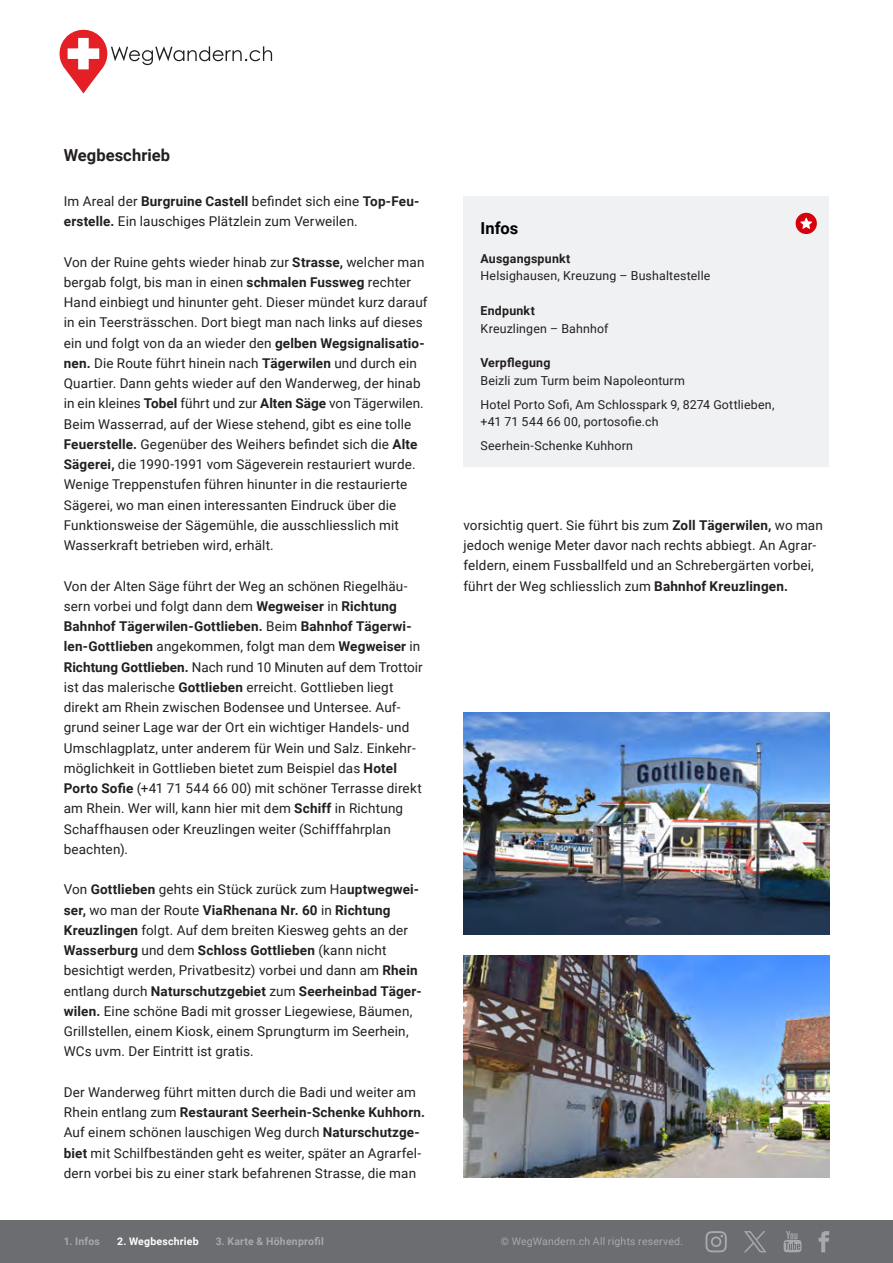
<style>
.page{position:relative;width:893px;height:1263px;background:#fff}
.page>*{position:absolute;margin:0;border:0;box-sizing:border-box;transform-origin:0 0}
._04_titel_klein{font:700 16.5px "Roboto";letter-spacing:.005em;color:#231f20}
._04_titel_klein-2{font:700 16.5px "Roboto";color:#000001}
._08_text{font:13.5px/20.2px "Roboto";letter-spacing:.01em;color:#231f20}
._04_titel_klein-3{font:12.3px/17.5px "Roboto";letter-spacing:.015em;color:#231f20}
.t1{font:700 10.5px "Roboto";letter-spacing:.02em;color:#a8a9ad}
.t2{font:10.5px "Roboto";letter-spacing:.02em;color:#a8a9ad}
.t3{font:700 10.5px "Roboto";letter-spacing:.02em;color:#fff}
.s1{font-weight:700}
</style>
<div class="page">
<div style="left:463px;top:196px;width:366px;height:271px;background:#f0f1f2"></div>
<div style="left:796px;top:213px;width:21px;height:21px;background:#d9000d;border-radius:50%"></div>
<svg style="left:800px;top:218px;width:12px;height:11px"></svg>
<img style="left:463px;top:712px;width:366px;height:223px">
<img style="left:463px;top:955px;width:366px;height:223px">
<div style="left:0;top:1220px;width:893px;height:43px;background:#6c6d70"></div>
<svg style="left:705px;top:1231px;width:22px;height:21px"></svg>
<svg style="left:783px;top:1231px;width:19px;height:21px"></svg>
<svg style="left:819px;top:1231px;width:10px;height:21px"></svg>
<svg style="left:744px;top:1231px;width:22px;height:21px"></svg>
<svg style="left:59px;top:29px;width:213px;height:65px"></svg>
<p class="_04_titel_klein" style="left:64px;top:143px;width:108px">Wegbeschrieb</p>
<p class="_08_text" style="left:64px;top:190px;width:357px">Im Areal der <span class="s1">Burgruine Castell</span> befindet sich eine <span class="s1">Top-Feu&shy;erstelle.</span> Ein lauschiges Plätzlein zum Verweilen.</p>
<p class="_08_text" style="left:64px;top:251px;width:365px">Von der Ruine gehts wieder hinab zur <span class="s1">Strasse,</span> welcher man bergab folgt, bis man in einen <span class="s1">schmalen Fussweg</span> rechter Hand einbiegt und hinunter geht. Dieser mündet kurz darauf in ein Teersträsschen. Dort biegt man nach links auf dieses ein und folgt von da an wieder den <span class="s1">gelben Wegsignalisatio&shy;nen.</span> Die Route führt hinein nach <span class="s1">Tägerwilen</span> und durch ein Quartier. Dann gehts wieder auf den Wanderweg, der hinab in ein kleines <span class="s1">Tobel</span> führt und zur <span class="s1">Alten Säge</span> von Tägerwilen.<br>Beim Wasserrad, auf der Wiese stehend, gibt es eine tolle <span class="s1">Feuerstelle.</span> Gegenüber des Weihers befindet sich die <span class="s1">Alte Sägerei,</span> die 1990-1991 vom Sägeverein restauriert wurde.<br>Wenige Treppenstufen führen hinunter in die restaurierte Sägerei, wo man einen interessanten Eindruck über die Funktionsweise der Sägemühle, die ausschliesslich mit Wasserkraft betrieben wird, erhält.</p>
<p class="_08_text" style="left:64px;top:575px;width:360px">Von der Alten Säge führt der Weg an schönen Riegelhäu&shy;sern vorbei und folgt dann dem <span class="s1">Wegweiser</span> in <span class="s1">Richtung Bahnhof Tägerwilen-Gottlieben.</span> Beim <span class="s1">Bahnhof Tägerwi&shy;len-Gottlieben</span> angekommen, folgt man dem <span class="s1">Wegweiser</span> in <span class="s1">Richtung Gottlieben.</span> Nach rund 10 Minuten auf dem Trottoir ist das malerische <span class="s1">Gottlieben</span> erreicht. Gottlieben liegt direkt am Rhein zwischen Bodensee und Untersee. Auf&shy;grund seiner Lage war der Ort ein wichtiger Handels- und Umschlagplatz, unter anderem für Wein und Salz. Einkehr&shy;möglichkeit in Gottlieben bietet zum Beispiel das <span class="s1">Hotel Porto Sofie</span> (+41 71 544 66 00) mit schöner Terrasse direkt am Rhein. Wer will, kann hier mit dem <span class="s1">Schiff</span> in Richtung Schaffhausen oder Kreuzlingen weiter (Schifffahrplan beachten).</p>
<p class="_08_text" style="left:64px;top:879px;width:359px">Von <span class="s1">Gottlieben</span> gehts ein Stück zurück zum Ha<span class="s1">uptwegwei&shy;ser,</span> wo man der Route <span class="s1">ViaRhenana Nr. 60</span> in <span class="s1">Richtung Kreuzlingen</span> folgt. Auf dem breiten Kiesweg gehts an der <span class="s1">Wasserburg</span> und dem <span class="s1">Schloss Gottlieben</span> (kann nicht besichtigt werden, Privatbesitz) vorbei und dann am <span class="s1">Rhein </span>entlang durch <span class="s1">Naturschutzgebiet</span> zum <span class="s1">Seerheinbad Täger&shy;wilen.</span> Eine schöne Badi mit grosser Liegewiese, Bäumen, Grillstellen, einem Kiosk, einem Sprungturm im Seerhein, WCs uvm. Der Eintritt ist gratis.</p>
<p class="_08_text" style="left:64px;top:1081px;width:363px">Der Wanderweg führt mitten durch die Badi und weiter am Rhein entlang zum <span class="s1">Restaurant Seerhein-Schenke Kuhhorn.<br></span>Auf einem schönen lauschigen Weg durch <span class="s1">Naturschutzge&shy;biet</span> mit Schilfbeständen geht es weiter, später an Agrarfel&shy;dern vorbei bis zu einer stark befahrenen Strasse, die man</p>
<p class="_04_titel_klein-2" style="left:480px;top:217px;width:39px">Infos</p>
<p class="_04_titel_klein-3" style="left:480px;top:249px;width:231px"><span class="s1">Ausgangspunkt<br></span>Helsighausen, Kreuzung – Bushaltestelle</p>
<p class="_04_titel_klein-3" style="left:480px;top:301px;width:130px"><span class="s1">Endpunkt<br></span>Kreuzlingen – Bahnhof</p>
<p class="_04_titel_klein-3" style="left:480px;top:354px;width:206px"><span class="s1">Verpflegung<br></span>Beizli zum Turm beim Napoleonturm</p>
<p class="_04_titel_klein-3" style="left:480px;top:395px;width:295px">Hotel Porto Sofi, Am Schlosspark 9, 8274 Gottlieben, +41 71 544 66 00, portosofie.ch</p>
<p class="_04_titel_klein-3" style="left:480px;top:436px;width:154px">Seerhein-Schenke Kuhhorn</p>
<p class="_08_text" style="left:463px;top:514px;width:361px">vorsichtig quert. Sie führt bis zum <span class="s1">Zoll Tägerwilen,</span> wo man jedoch wenige Meter davor nach rechts abbiegt. An Agrar&shy;feldern, einem Fussballfeld und an Schrebergärten vorbei, führt der Weg schliesslich zum <span class="s1">Bahnhof Kreuzlingen.</span></p>
<p class="t1" style="left:64px;top:1234px;width:38px">1. Infos</p>
<p class="t3" style="left:117px;top:1234px;width:83px">2. Wegbeschrieb</p>
<p class="t1" style="left:216px;top:1234px;width:110px">3. Karte &amp; Höhenprofil</p>
<p class="t2" style="left:501px;top:1234px;width:184px">© WegWandern.ch All rights reserved.</p>
<p class="t1" style="left:497px;top:1234px;width:145px">© WegWandern.ch Al right r</p>
</div>
